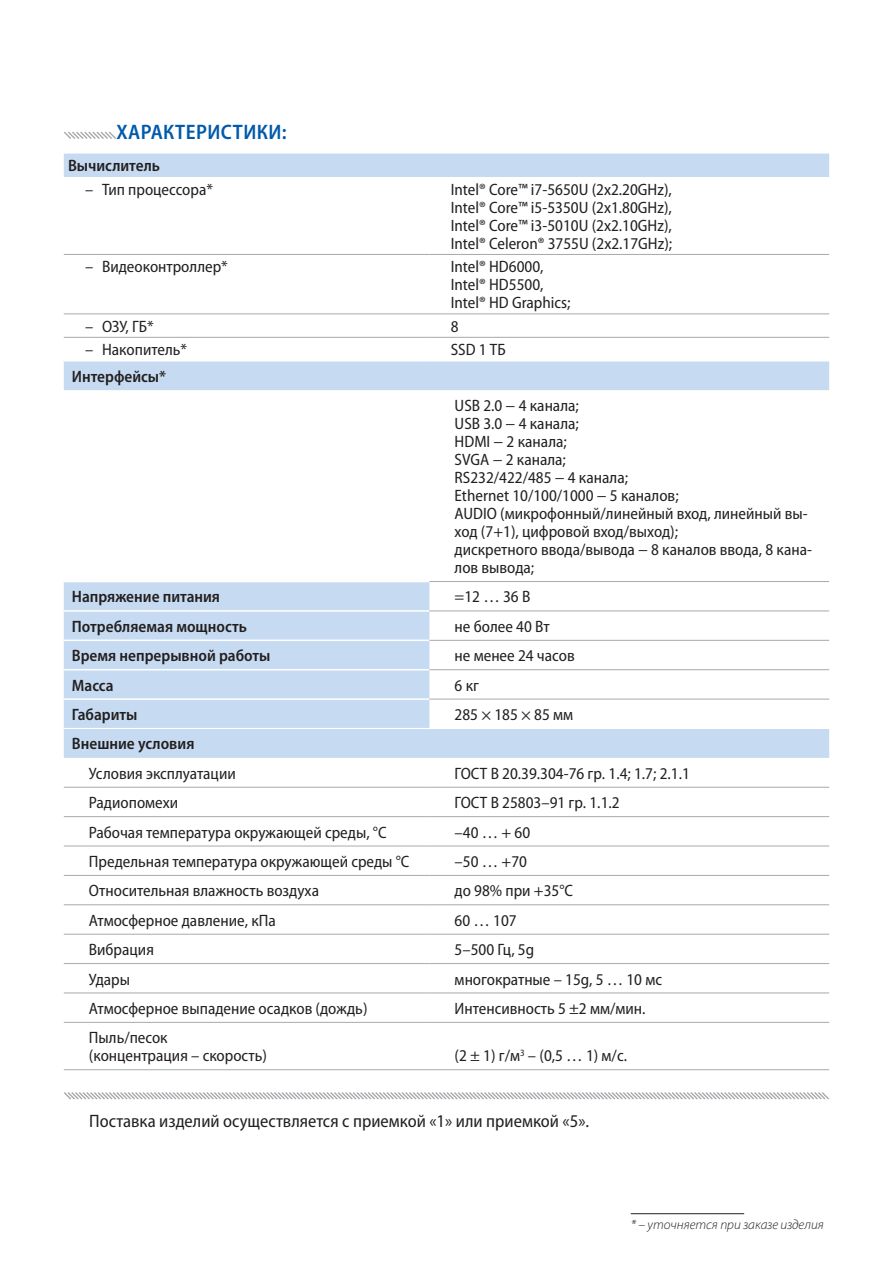
<style>
.page{position:relative;width:893px;height:1263px;background:#fff}
.page>*{position:absolute;margin:0;border:0;box-sizing:border-box;transform-origin:0 0}
.t1{font:600 semi-condensed 21px "Myriad Pro";letter-spacing:.02em;color:#015aaa}
.t2{font:semi-condensed 18px "Myriad Pro";color:#231f20}
.t3{font:semi-condensed 16.5px/18px "Myriad Pro";color:#231f20}
.t4{font:600 semi-condensed 16.5px "Myriad Pro";color:#231f20}
.t5{font:italic 300 13.5px "Myriad Pro";color:#231f20}
</style>
<div class="page">
<svg style="left:64px;top:131px;width:52px;height:8px"></svg>
<svg style="left:64px;top:154px;width:765px;height:604px"></svg>
<hr style="left:64px;top:254px;width:365px;height:1px;background:#a8a9ad">
<hr style="left:429px;top:254px;width:400px;height:1px;background:#a8a9ad">
<hr style="left:64px;top:313px;width:365px;height:1px;background:#a8a9ad">
<hr style="left:429px;top:313px;width:400px;height:1px;background:#a8a9ad">
<hr style="left:64px;top:337px;width:365px;height:1px;background:#a8a9ad">
<hr style="left:429px;top:337px;width:400px;height:1px;background:#a8a9ad">
<hr style="left:64px;top:360px;width:365px;height:1px;background:#fff">
<hr style="left:429px;top:360px;width:400px;height:1px;background:#fff">
<hr style="left:64px;top:581px;width:365px;height:1px;background:#fff">
<hr style="left:64px;top:610px;width:365px;height:2px;background:#fff">
<hr style="left:64px;top:639px;width:365px;height:2px;background:#fff">
<hr style="left:64px;top:669px;width:365px;height:1px;background:#fff">
<hr style="left:64px;top:698px;width:365px;height:2px;background:#fff">
<hr style="left:429px;top:581px;width:400px;height:1px;background:#a8a9ad">
<hr style="left:429px;top:610px;width:400px;height:1px;background:#a8a9ad">
<hr style="left:429px;top:640px;width:400px;height:1px;background:#a8a9ad">
<hr style="left:429px;top:669px;width:400px;height:1px;background:#a8a9ad">
<hr style="left:429px;top:699px;width:400px;height:1px;background:#a8a9ad">
<hr style="left:64px;top:728px;width:365px;height:1px;background:#fff">
<hr style="left:429px;top:728px;width:400px;height:1px;background:#fff">
<hr style="left:64px;top:787px;width:365px;height:1px;background:#a8a9ad">
<hr style="left:429px;top:787px;width:400px;height:1px;background:#a8a9ad">
<hr style="left:64px;top:816px;width:365px;height:1px;background:#a8a9ad">
<hr style="left:429px;top:816px;width:400px;height:1px;background:#a8a9ad">
<hr style="left:64px;top:846px;width:365px;height:1px;background:#a8a9ad">
<hr style="left:429px;top:846px;width:400px;height:1px;background:#a8a9ad">
<hr style="left:64px;top:875px;width:365px;height:1px;background:#a8a9ad">
<hr style="left:429px;top:875px;width:400px;height:1px;background:#a8a9ad">
<hr style="left:64px;top:904px;width:365px;height:1px;background:#a8a9ad">
<hr style="left:429px;top:904px;width:400px;height:1px;background:#a8a9ad">
<hr style="left:64px;top:934px;width:365px;height:1px;background:#a8a9ad">
<hr style="left:429px;top:934px;width:400px;height:1px;background:#a8a9ad">
<hr style="left:64px;top:963px;width:365px;height:1px;background:#a8a9ad">
<hr style="left:429px;top:963px;width:400px;height:1px;background:#a8a9ad">
<hr style="left:64px;top:992px;width:365px;height:1px;background:#a8a9ad">
<hr style="left:429px;top:992px;width:400px;height:1px;background:#a8a9ad">
<hr style="left:64px;top:1022px;width:365px;height:1px;background:#a8a9ad">
<hr style="left:429px;top:1022px;width:400px;height:1px;background:#a8a9ad">
<hr style="left:64px;top:1069px;width:365px;height:1px;background:#a8a9ad">
<hr style="left:429px;top:1069px;width:400px;height:1px;background:#a8a9ad">
<svg style="left:64px;top:1092px;width:765px;height:8px"></svg>
<hr style="left:631px;top:1213px;width:113px;height:1px;background:#231f20">
<p class="t1" style="left:116px;top:120px;width:172px">ХАРАКТЕРИСТИКИ:</p>
<p class="t4" style="left:68px;top:157px;width:94px">Вычислитель</p>
<p class="t3" style="left:85px;top:180px;width:130px">– Тип процессора*</p>
<p class="t3" style="left:451px;top:180px;width:223px;text-align:justify">Intel® Core™ i7-5650U (2x2.20GHz), Intel® Core™ i5-5350U (2x1.80GHz), Intel® Core™ i3-5010U (2x2.10GHz), Intel® Celeron® 3755U (2x2.17GHz);</p>
<p class="t3" style="left:85px;top:258px;width:144px">– Видеоконтроллер*</p>
<p class="t3" style="left:451px;top:258px;width:121px">Intel® HD6000,<br>Intel® HD5500,<br>Intel® HD Graphics;</p>
<p class="t3" style="left:85px;top:317px;width:70px">– ОЗУ, ГБ*</p>
<p class="t3" style="left:451px;top:317px;width:9px">8</p>
<p class="t3" style="left:85px;top:340px;width:104px">– Накопитель*</p>
<p class="t3" style="left:451px;top:340px;width:57px">SSD 1 ТБ</p>
<p class="t4" style="left:72px;top:367px;width:96px">Интерфейсы*</p>
<p class="t3" style="left:455px;top:396px;width:359px">USB 2.0 − 4 канала;<br>USB 3.0 − 4 канала;<br>HDMI − 2 канала;<br>SVGA − 2 канала;<br>RS232/422/485 − 4 канала;<br>Ethernet 10/100/1000 − 5 каналов;<br>AUDIO (микрофонный/линейный вход, линейный вы&shy;ход (7+1), цифровой вход/выход);<br>дискретного ввода/вывода − 8 каналов ввода, 8 кана&shy;лов вывода;</p>
<p class="t4" style="left:72px;top:588px;width:150px">Напряжение питания</p>
<p class="t3" style="left:455px;top:588px;width:77px">=12 … 36 В</p>
<p class="t4" style="left:72px;top:617px;width:177px">Потребляемая мощность</p>
<p class="t3" style="left:455px;top:617px;width:97px">не более 40 Вт</p>
<p class="t4" style="left:72px;top:647px;width:200px">Время непрерывной работы</p>
<p class="t3" style="left:455px;top:646px;width:122px">не менее 24 часов</p>
<p class="t4" style="left:72px;top:676px;width:43px">Масса</p>
<p class="t3" style="left:455px;top:676px;width:26px">6 кг</p>
<p class="t4" style="left:72px;top:705px;width:67px">Габариты</p>
<p class="t3" style="left:455px;top:705px;width:120px">285 × 185 × 85 мм</p>
<p class="t4" style="left:72px;top:735px;width:124px">Внешние условия</p>
<p class="t3" style="left:89px;top:764px;width:148px">Условия эксплуатации</p>
<p class="t3" style="left:455px;top:764px;width:237px">ГОСТ В 20.39.304-76 гр. 1.4; 1.7; 2.1.1</p>
<p class="t3" style="left:89px;top:793px;width:91px">Радиопомехи</p>
<p class="t3" style="left:455px;top:793px;width:167px">ГОСТ В 25803–91 гр. 1.1.2</p>
<p class="t3" style="left:89px;top:823px;width:299px">Рабочая температура окружающей среды, °С</p>
<p class="t3" style="left:455px;top:823px;width:77px">–40 … + 60</p>
<p class="t3" style="left:89px;top:852px;width:322px">Предельная температура окружающей среды °С</p>
<p class="t3" style="left:455px;top:852px;width:74px">–50 … +70</p>
<p class="t3" style="left:89px;top:881px;width:232px">Относительная влажность воздуха</p>
<p class="t3" style="left:455px;top:881px;width:120px">до 98% при +35°С</p>
<p class="t3" style="left:89px;top:911px;width:188px">Атмосферное давление, кПа</p>
<p class="t3" style="left:455px;top:911px;width:64px">60 … 107</p>
<p class="t3" style="left:89px;top:940px;width:67px">Вибрация</p>
<p class="t3" style="left:455px;top:940px;width:81px">5–500 Гц, 5g</p>
<p class="t3" style="left:89px;top:970px;width:43px">Удары</p>
<p class="t3" style="left:455px;top:970px;width:209px">многократные – 15g, 5 … 10 мс</p>
<p class="t3" style="left:89px;top:999px;width:280px">Атмосферное выпадение осадков (дождь)</p>
<p class="t3" style="left:455px;top:999px;width:192px">Интенсивность 5 ±2 мм/мин.</p>
<p class="t3" style="left:89px;top:1028px;width:180px">Пыль/песок (концентрация – скорость)</p>
<p class="t3" style="left:455px;top:1046px;width:174px">(2 ± 1) г/м<sup>3</sup> – (0,5 … 1) м/с.</p>
<p class="t2" style="left:89px;top:1110px;width:501px">Поставка изделий осуществляется с приемкой «1» или приемкой «5».</p>
<p class="t5" style="left:631px;top:1217px;width:195px">* – уточняется при заказе изделия</p>
</div>
